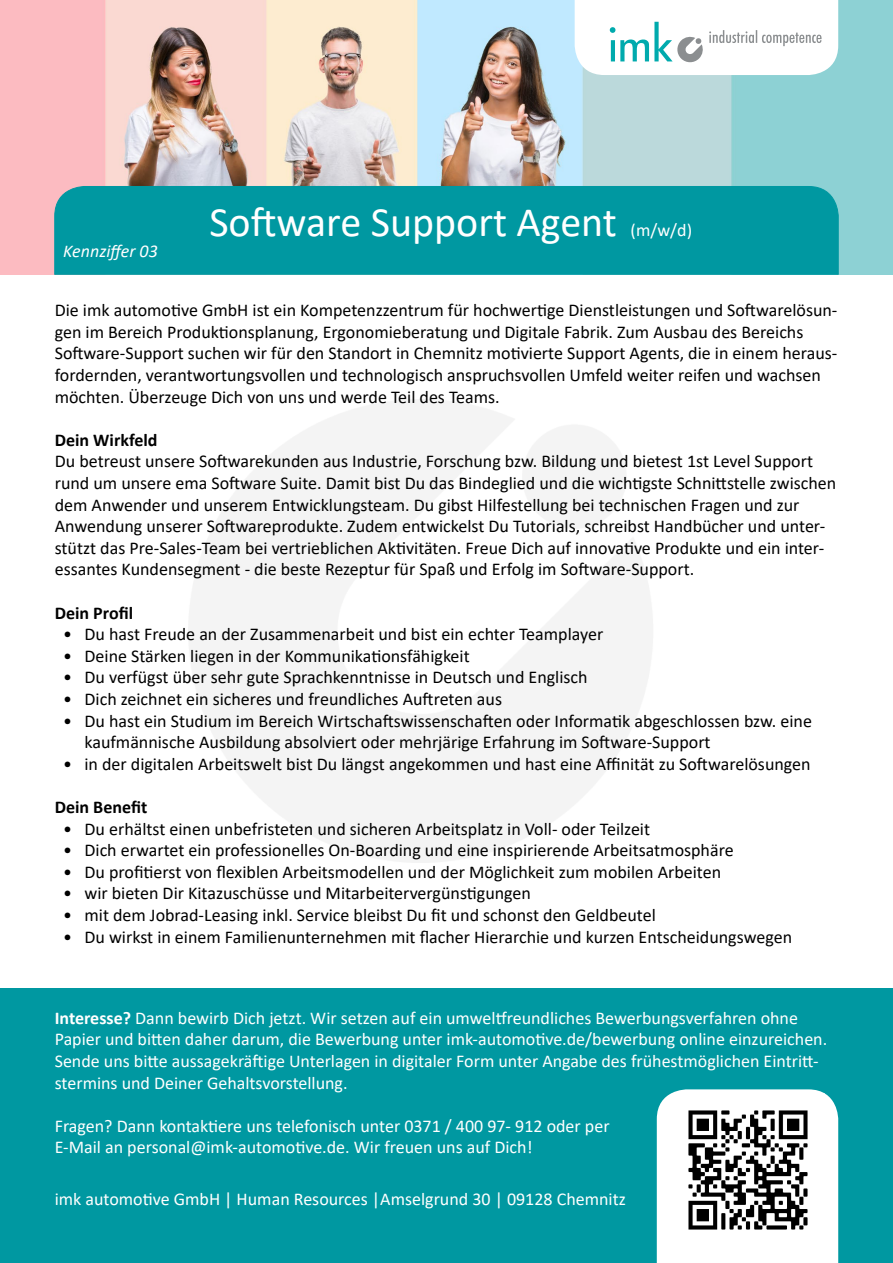
<style>
.page{position:relative;width:893px;height:1263px;background:#fff}
.page>*{position:absolute;margin:0;border:0;box-sizing:border-box;transform-origin:0 0}
.t1{font:42px "Calibri";color:#fff}
.t2{font:18px/21.6px "Calibri";color:#000}
.t3{font:18px/21.6px "Calibri";color:#fff}
.t4{font:700 18px "Calibri";color:#000}
.t5{font:italic 18px "Calibri";color:#fff}
.s1{font-weight:700}
</style>
<div class="page">
<div style="left:0;top:988px;width:893px;height:275px;background:#0098a1"></div>
<div style="left:657px;top:1089px;width:181px;height:174px;background:#fff"></div>
<img style="left:672px;top:1093px;width:153px;height:153px">
<img style="left:0;top:0;width:893px;height:274px">
<div style="left:54px;top:186px;width:785px;height:89px;background:#0098a1"></div>
<svg style="left:575px;top:0;width:263px;height:75px"></svg>
<p class="t5" style="left:63px;top:239px;width:96px">Kennziffer 03</p>
<h1 class="t1" style="left:209px;top:193px;width:409px">Software Support Agent</h1>
<p class="t3" style="left:631px;top:218px;width:63px">(m/w/d)</p>
<p class="t2" style="left:55px;top:299px;width:784px">Die imk automotive GmbH ist ein Kompetenzzentrum für hochwertige Dienstleistungen und Softwarelösun&shy;gen im Bereich Produktionsplanung, Ergonomieberatung und Digitale Fabrik. Zum Ausbau des Bereichs Software-Support suchen wir für den Standort in Chemnitz motivierte Support Agents, die in einem heraus&shy;fordernden, verantwortungsvollen und technologisch anspruchsvollen Umfeld weiter reifen und wachsen möchten. Überzeuge Dich von uns und werde Teil des Teams.</p>
<p class="t4" style="left:55px;top:427px;width:104px">Dein Wirkfeld</p>
<p class="t2" style="left:55px;top:450px;width:783px">Du betreust unsere Softwarekunden aus Industrie, Forschung bzw. Bildung und bietest 1st Level Support rund um unsere ema Software Suite. Damit bist Du das Bindeglied und die wichtigste Schnittstelle zwischen dem Anwender und unserem Entwicklungsteam. Du gibst Hilfestellung bei technischen Fragen und zur Anwendung unserer Softwareprodukte. Zudem entwickelst Du Tutorials, schreibst Handbücher und unter&shy;stützt das Pre-Sales-Team bei vertrieblichen Aktivitäten. Freue Dich auf innovative Produkte und ein inter&shy;essantes Kundensegment - die beste Rezeptur für Spaß und Erfolg im Software-Support.</p>
<p class="t4" style="left:55px;top:600px;width:80px">Dein Profil</p>
<p class="t2" style="left:63px;top:623px;width:541px">• Du hast Freude an der Zusammenarbeit und bist ein echter Teamplayer</p>
<p class="t2" style="left:63px;top:644px;width:408px">• Deine Stärken liegen in der Kommunikationsfähigkeit</p>
<p class="t2" style="left:63px;top:666px;width:526px">• Du verfügst über sehr gute Sprachkenntnisse in Deutsch und Englisch</p>
<p class="t2" style="left:63px;top:688px;width:440px">• Dich zeichnet ein sicheres und freundliches Auftreten aus</p>
<p class="t2" style="left:85px;top:709px;width:729px;text-indent:-21px">• Du hast ein Studium im Bereich Wirtschaftswissenschaften oder Informatik abgeschlossen bzw. eine kaufmännische Ausbildung absolviert oder mehrjärige Erfahrung im Software-Support</p>
<p class="t2" style="left:63px;top:752px;width:749px">• in der digitalen Arbeitswelt bist Du längst angekommen und hast eine Affinität zu Softwarelösungen</p>
<p class="t4" style="left:55px;top:794px;width:94px">Dein Benefit</p>
<p class="t2" style="left:63px;top:817px;width:588px">• Du erhältst einen unbefristeten und sicheren Arbeitsplatz in Voll- oder Teilzeit</p>
<p class="t2" style="left:63px;top:839px;width:672px">• Dich erwartet ein professionelles On-Boarding und eine inspirierende Arbeitsatmosphäre</p>
<p class="t2" style="left:63px;top:860px;width:659px">• Du profitierst von flexiblen Arbeitsmodellen und der Möglichkeit zum mobilen Arbeiten</p>
<p class="t2" style="left:63px;top:882px;width:469px">• wir bieten Dir Kitazuschüsse und Mitarbeitervergünstigungen</p>
<p class="t2" style="left:63px;top:904px;width:594px">• mit dem Jobrad-Leasing inkl. Service bleibst Du fit und schonst den Geldbeutel</p>
<p class="t2" style="left:63px;top:925px;width:730px">• Du wirkst in einem Familienunternehmen mit flacher Hierarchie und kurzen Entscheidungswegen</p>
<p class="t3" style="left:55px;top:1007px;width:774px"><span class="s1">Interesse?</span> Dann bewirb Dich jetzt. Wir setzen auf ein umweltfreundliches Bewerbungsverfahren ohne Papier und bitten daher darum, die Bewerbung unter imk-automotive.de/bewerbung online einzureichen.<br>Sende uns bitte aussagekräftige Unterlagen in digitaler Form unter Angabe des frühestmöglichen Eintritt&shy;stermins und Deiner Gehaltsvorstellung.</p>
<p class="t3" style="left:55px;top:1115px;width:556px">Fragen? Dann kontaktiere uns telefonisch unter 0371 / 400 97- 912 oder per<br>E-Mail an personal@imk-automotive.de. Wir freuen uns auf Dich!</p>
<p class="t3" style="left:55px;top:1188px;width:573px">imk automotive GmbH | Human Resources |Amselgrund 30 | 09128 Chemnitz</p>
</div>
